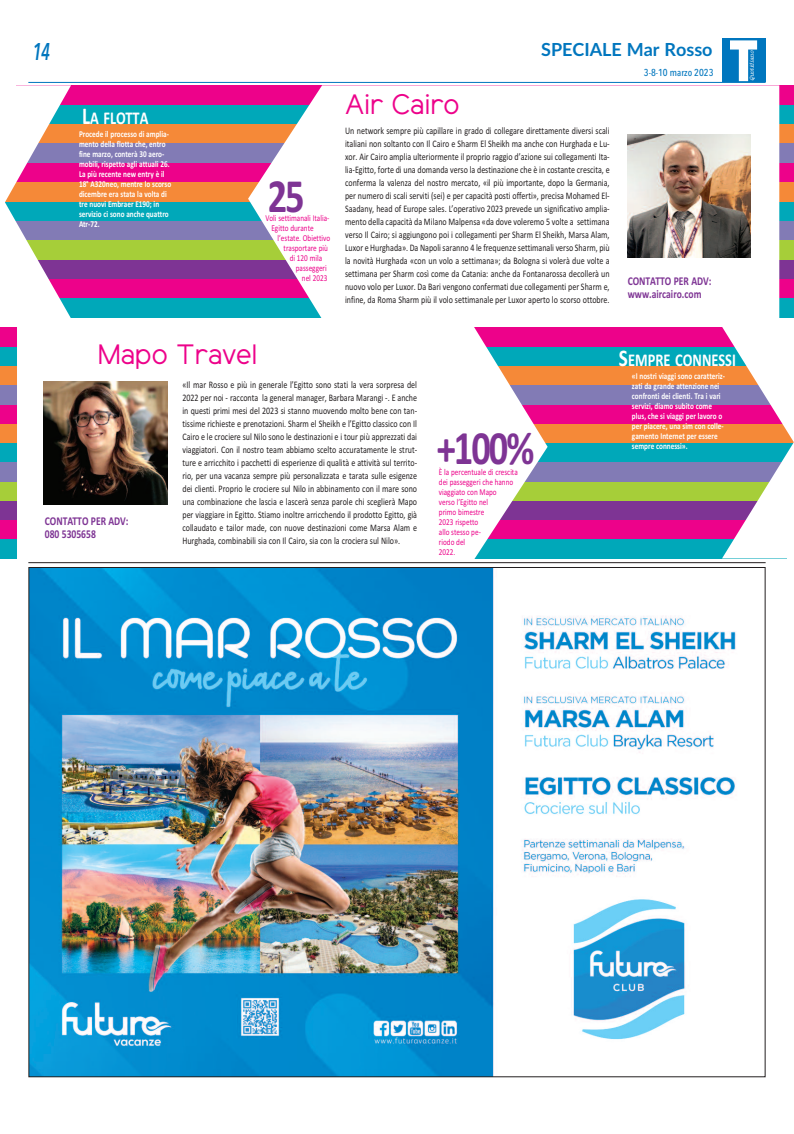
<style>
.page{position:relative;width:794px;height:1134px;background:#fff}
.page>*{position:absolute;margin:0;border:0;box-sizing:border-box;transform-origin:0 0}
.t1{font:700 48px "Calibri";color:#7e3494;scale:.8 1}
.t2{font:28px "Elliot Sans";color:#ed028a}
.t3{font:italic 600 24px "Avenir Next Condensed";color:#0076be;scale:.75 1}
.t4{font:700 18px "Calibri";color:#fff;scale:.8 1}
.t5{font:700 18px "Lato";color:#0076be}
.t6{font:700 12px/13px "Calibri";color:#7e3494;scale:.8 1}
.t7{font:10px/13px "Calibri";color:#231f20;text-align:justify;scale:.8 1}
.t8{font:500 10px "Avenir Next Condensed";color:#0076be}
.t9{font:700 9px/10px "Calibri";color:#fff;scale:.8 1}
.t10{font:9px/10px "Calibri";color:#ed028a;scale:.8 1}
.t11{font:italic 5.8px "American Typewriter";color:#fff}
.s1{font-size:24px}
</style>
<div class="page">
<img style="left:30px;top:569px;width:706px;height:506px">
<hr style="left:28px;top:562px;width:737px;height:1px;background:#231f20">
<div style="left:16px;top:86px;width:778px;height:19px;background:#ed028a"></div>
<div style="left:0;top:105px;width:794px;height:19px;background:#00a8b9"></div>
<div style="left:17px;top:124px;width:777px;height:20px;background:#f58938"></div>
<div style="left:0;top:144px;width:794px;height:19px;background:#827bb5"></div>
<div style="left:2px;top:163px;width:792px;height:19px;background:#ed028a"></div>
<div style="left:0;top:182px;width:794px;height:20px;background:#f58938"></div>
<div style="left:0;top:202px;width:794px;height:19px;background:#00a8b9"></div>
<div style="left:0;top:221px;width:794px;height:20px;background:#827bb5"></div>
<div style="left:12px;top:241px;width:782px;height:19px;background:#a6ce39"></div>
<div style="left:20px;top:260px;width:774px;height:19px;background:#7e3494"></div>
<div style="left:15px;top:279px;width:779px;height:20px;background:#ed028a"></div>
<div style="left:22px;top:299px;width:772px;height:19px;background:#00a8b9"></div>
<svg style="left:0;top:85px;width:71px;height:233px"></svg>
<div style="left:0;top:539px;width:786px;height:19px;background:#00a8b9"></div>
<div style="left:0;top:520px;width:764px;height:19px;background:#ed028a"></div>
<div style="left:0;top:500px;width:780px;height:20px;background:#7e3494"></div>
<div style="left:0;top:481px;width:794px;height:19px;background:#a6ce39"></div>
<div style="left:0;top:462px;width:794px;height:19px;background:#827bb5"></div>
<div style="left:0;top:443px;width:794px;height:19px;background:#00a8b9"></div>
<div style="left:0;top:423px;width:794px;height:20px;background:#f58938"></div>
<div style="left:0;top:404px;width:794px;height:19px;background:#ed028a"></div>
<div style="left:0;top:385px;width:794px;height:19px;background:#827bb5"></div>
<div style="left:0;top:366px;width:794px;height:19px;background:#f58938"></div>
<div style="left:0;top:346px;width:792px;height:20px;background:#00a8b9"></div>
<div style="left:0;top:327px;width:781px;height:19px;background:#ed028a"></div>
<svg style="left:722px;top:327px;width:72px;height:231px"></svg>
<svg style="left:248px;top:85px;width:531px;height:233px;fill:#fff"></svg>
<svg style="left:17px;top:327px;width:530px;height:232px;fill:#fff"></svg>
<img style="left:627px;top:134px;width:123px;height:124px">
<img style="left:44px;top:381px;width:123px;height:124px">
<hr style="left:28px;top:82px;width:737px;height:1px;background:#0076be">
<div style="left:721px;top:38px;width:44px;height:44px;background:#0076be"></div>
<svg style="left:730px;top:40px;width:27px;height:41px"></svg>
<h3 class="t5" style="left:541px;top:39px;width:173px">SPECIALE Mar Rosso</h3>
<p class="t8" style="left:644px;top:66px;width:71px">3-8-10 marzo 2023</p>
<h3 class="t3" style="left:32px;top:37px;width:25px">14</h3>
<p class="t11" style="left:747px;top:81px;width:34px;rotate:-90deg">Quotidiano</p>
<h3 class="t4" style="left:82px;top:108px;width:85px"><span class="s1">L</span>A fLoTTA</h3>
<p class="t9" style="left:79px;top:129px;width:117px">procede il processo di amplia&shy;mento della flotta che, entro fine marzo, conterà 30 aero&shy;mobili, rispetto agli attuali 26.<br>La più recente new entry è il<br>18° A320neo, mentre lo scorso dicembre era stata la volta di tre nuovi embraer e190; in servizio ci sono anche quattro<br>Atr-72.</p>
<h1 class="t1" style="left:268px;top:167px;width:48px">25</h1>
<p class="t10" style="left:271px;top:213px;width:74px;text-indent:-6px">Voli settimanali Italia-<br>Egitto durante</p>
<p class="t10" style="left:277px;top:233px;width:67px">l’estate. Obiettivo</p>
<p class="t10" style="left:284px;top:243px;width:57px">trasportare più</p>
<p class="t10" style="left:290px;top:253px;width:42px">di 120 mila</p>
<p class="t10" style="left:296px;top:263px;width:40px">passeggeri</p>
<p class="t10" style="left:302px;top:273px;width:33px">nel 2023</p>
<h2 class="t2" style="left:345px;top:92px;width:116px">Air Cairo</h2>
<p class="t7" style="left:345px;top:124px;width:332px">Un network sempre più capillare in grado di collegare direttamente diversi scali italiani non soltanto con Il Cairo e Sharm El Sheikh ma anche con Hurghada e Lu&shy;xor. Air Cairo amplia ulteriormente il proprio raggio d’azione sui collegamenti Ita&shy;lia-Egitto, forte di una domanda verso la destinazione che è in costante crescita, e conferma la valenza del nostro mercato, «il più importante, dopo la Germania, per numero di scali serviti (sei) e per capacità posti offerti», precisa Mohamed El-Saadany, head of Europe sales. L’operativo 2023 prevede un significativo amplia&shy;mento della capacità da Milano Malpensa «da dove voleremo 5 volte a settimana verso Il Cairo; si aggiungono poi i collegamenti per Sharm El Sheikh, Marsa Alam, Luxor e Hurghada». Da Napoli saranno 4 le frequenze settimanali verso Sharm, più la novità Hurghada «con un volo a settimana»; da Bologna si volerà due volte a settimana per Sharm così come da Catania: anche da Fontanarossa decollerà un nuovo volo per Luxor. Da Bari vengono confermati due collegamenti per Sharm e, infine, da Roma Sharm più il volo settimanale per Luxor aperto lo scorso ottobre.</p>
<p class="t6" style="left:627px;top:274px;width:106px">conTATTo per ADV: www.aircairo.com</p>
<h2 class="t2" style="left:98px;top:342px;width:161px">Mapo Travel</h2>
<p class="t6" style="left:45px;top:515px;width:106px">conTATTo per ADV:<br>080 5305658</p>
<p class="t7" style="left:182px;top:378px;width:295px">«Il mar Rosso e più in generale l’Egitto sono stati la vera sorpresa del 2022 per noi - racconta la general manager, Barbara Marangi -. E anche in questi primi mesi del 2023 si stanno muovendo molto bene con tan&shy;tissime richieste e prenotazioni. Sharm el Sheikh e l’Egitto classico con Il Cairo e le crociere sul Nilo sono le destinazioni e i tour più apprezzati dai viaggiatori. Con il nostro team abbiamo scelto accuratamente le strut&shy;ture e arricchito i pacchetti di esperienze di qualità e attività sul territo&shy;rio, per una vacanza sempre più personalizzata e tarata sulle esigenze dei clienti. Proprio le crociere sul Nilo in abbinamento con il mare sono una combinazione che lascia e lascerà senza parole chi sceglierà Mapo per viaggiare in Egitto. Stiamo inoltre arricchendo il prodotto Egitto, già collaudato e tailor made, con nuove destinazioni come Marsa Alam e Hurghada, combinabili sia con Il Cairo, sia con la crociera sul Nilo».</p>
<h1 class="t1" style="left:437px;top:419px;width:124px">+100%</h1>
<p class="t10" style="left:439px;top:467px;width:100px">È la percentuale di crescita dei passeggeri che hanno viaggiato con Mapo<br>verso l’Egitto nel<br>primo bimestre<br>2023 rispetto<br>allo stesso pe-<br>riodo del<br>2022.</p>
<h3 class="t4" style="left:619px;top:349px;width:148px"><span class="s1">S</span>empre conneSSI</h3>
<p class="t9" style="left:632px;top:370px;width:118px">«I nostri viaggi sono caratteriz&shy;zati da grande attenzione nei confronti dei clienti. Tra i vari servizi, diamo subito come plus, che si viaggi per lavoro o per piacere, una sim con colle&shy;gamento Internet per essere sempre connessi».</p>
</div>
